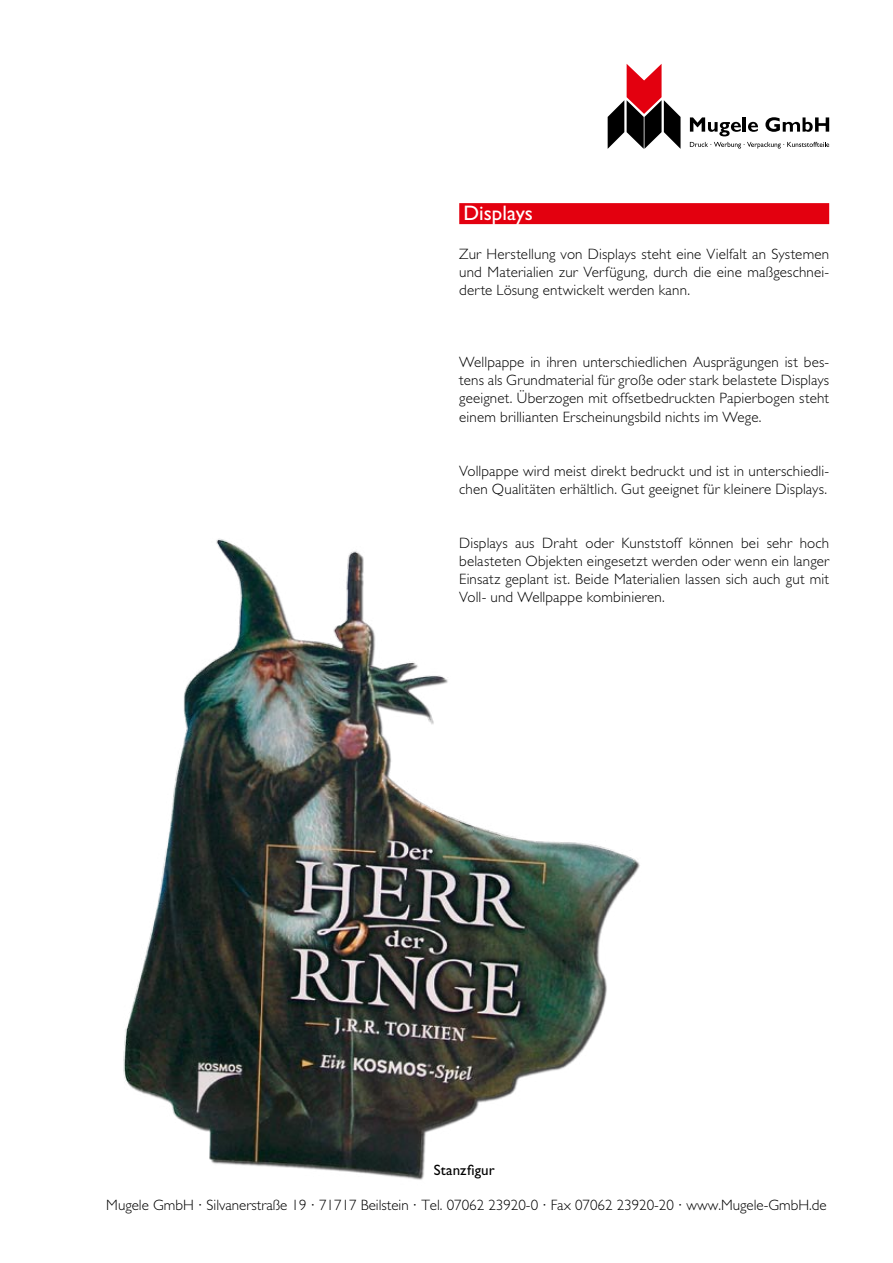
<style>
.page{position:relative;width:893px;height:1263px;background:#fff}
.page>*{position:absolute;margin:0;border:0;box-sizing:border-box;transform-origin:0 0}
.Inhalt_Head{font:21px "Gill Sans";color:#fff}
.Copy{font:300 15px/18px "Gill Sans";letter-spacing:.01em;color:#000;text-align:justify}
.Copy-2{font:15px "Gill Sans";letter-spacing:.01em;color:#000}
</style>
<div class="page">
<svg style="left:608px;top:64px;width:72px;height:85px"></svg>
<svg style="left:690px;top:117px;width:51px;height:19px"></svg>
<hr style="left:743px;top:117px;width:3px;height:15px;background:#000">
<svg style="left:748px;top:122px;width:10px;height:10px"></svg>
<svg style="left:765px;top:117px;width:64px;height:15px"></svg>
<svg style="left:690px;top:142px;width:139px;height:7px"></svg>
<div style="left:459px;top:203px;width:370px;height:21px;background:#e3000f"></div>
<img style="left:123px;top:538px;width:517px;height:642px">
<p class="Inhalt_Head" style="left:463px;top:201px;width:71px">Displays</p>
<p class="Copy" style="left:459px;top:246px;width:371px">Zur Herstellung von Displays steht eine Vielfalt an Systemen und Materialien zur Verfügung, durch die eine maßgeschnei&shy;derte Lösung entwickelt werden kann.</p>
<p class="Copy" style="left:459px;top:354px;width:371px">Wellpappe in ihren unterschiedlichen Ausprägungen ist bes&shy;tens als Grundmaterial für große oder stark belastete Displays geeignet. Überzogen mit offsetbedruckten Papierbogen steht einem brillianten Erscheinungsbild nichts im Wege.</p>
<p class="Copy" style="left:459px;top:462px;width:371px">Vollpappe wird meist direkt bedruckt und ist in unterschiedli&shy;chen Qualitäten erhältlich. Gut geeignet für kleinere Displays.</p>
<p class="Copy" style="left:459px;top:534px;width:371px">Displays aus Draht oder Kunststoff können bei sehr hoch belasteten Objekten eingesetzt werden oder wenn ein langer Einsatz geplant ist. Beide Materialien lassen sich auch gut mit Voll- und Wellpappe kombinieren.</p>
<p class="Copy-2" style="left:434px;top:1162px;width:63px">Stanzfigur</p>
<p class="Copy" style="left:106px;top:1196px;width:722px">Mugele GmbH · Silvanerstraße 19 · 71717 Beilstein · Tel. 07062 23920-0 · Fax 07062 23920-20 · www.Mugele-GmbH.de</p>
</div>
